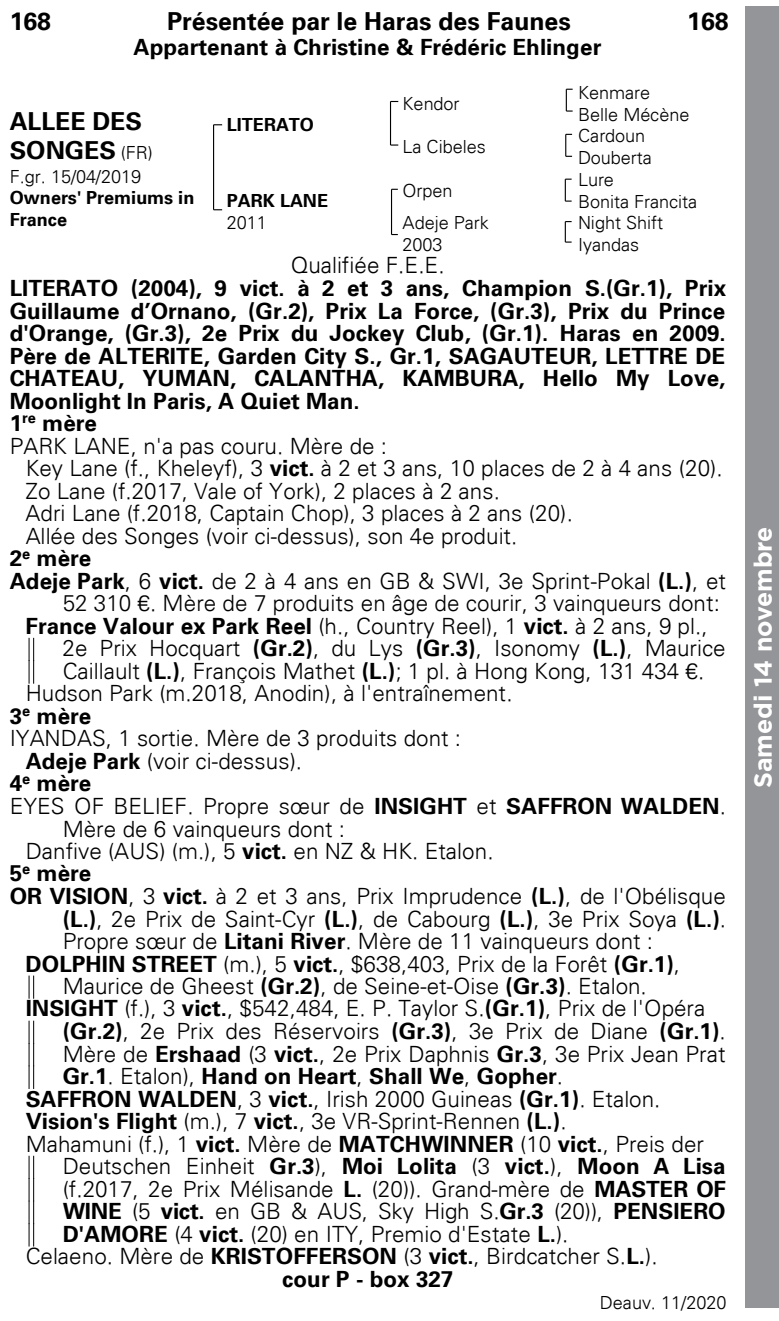
<style>
.page{position:relative;width:779px;height:1321px;background:#fff}
.page>*{position:absolute;margin:0;border:0;box-sizing:border-box;transform-origin:0 0}
.t1{font:700 24.75px/29.5px "Univers 65";color:#000}
.t2{font:700 24.75px "Gotham";color:#fff}
.t3{font:300 22.5px/22.5px "Univers 45";color:#000}
.t4{font:700 22.5px/22.5px "Univers 65";color:#000}
.t5{font:300 18px/21.6px "Univers 45";letter-spacing:-.005em;color:#000}
.t6{font:700 18px/21.4px "Univers 65";color:#000}
.s1{font-family:"Univers 45";font-weight:300;font-size:18px}
.s2{font-family:"Univers 65";font-weight:700}
.s3{font-family:"Univers 45";font-weight:300}
</style>
<div class="page">
<div style="left:745px;top:6px;width:33px;height:1301px;background:#939598"></div>
<svg style="left:29px;top:638px;width:5px;height:45px"></svg>
<svg style="left:29px;top:976px;width:5px;height:22px"></svg>
<svg style="left:29px;top:1021px;width:5px;height:67px"></svg>
<svg style="left:29px;top:1156px;width:5px;height:89px"></svg>
<hr style="left:213px;top:125px;width:1px;height:85px;background:#000">
<svg style="left:390px;top:144px;width:8px;height:2px"></svg>
<hr style="left:390px;top:101px;width:1px;height:44px;background:#000">
<hr style="left:391px;top:189px;width:1px;height:45px;background:#000">
<svg style="left:564px;top:221px;width:7px;height:22px"></svg>
<svg style="left:565px;top:134px;width:6px;height:23px"></svg>
<svg style="left:564px;top:178px;width:7px;height:24px"></svg>
<svg style="left:565px;top:89px;width:7px;height:23px"></svg>
<p class="t1" style="left:10px;top:7px;width:43px">168</p>
<p class="t1" style="left:167px;top:7px;width:405px">Présentée par le Haras des Faunes</p>
<p class="t1" style="left:686px;top:7px;width:43px">168</p>
<p class="t4" style="left:133px;top:36px;width:469px">Appartenant à Christine &amp; Frédéric Ehlinger</p>
<p class="t5" style="left:402px;top:92px;width:59px">Kendor</p>
<p class="t5" style="left:577px;top:82px;width:113px">Kenmare<br>Belle Mécène</p>
<p class="t5" style="left:402px;top:136px;width:85px">La Cibeles</p>
<p class="t5" style="left:577px;top:125px;width:75px">Cardoun<br>Douberta</p>
<p class="t1" style="left:10px;top:107px;width:144px">ALLEE DES<br>SONGES <span class="s1">(FR)</span></p>
<p class="t5" style="left:10px;top:166px;width:133px">F.gr. 15/04/2019</p>
<p class="t6" style="left:10px;top:187px;width:186px">Owners' Premiums in<br>France</p>
<p class="t6" style="left:227px;top:114px;width:89px">LITERATO</p>
<p class="t5" style="left:402px;top:179px;width:52px">Orpen</p>
<p class="t5" style="left:577px;top:169px;width:121px">Lure<br>Bonita Francita</p>
<p class="t5" style="left:402px;top:212px;width:88px">Adeje Park<br>2003</p>
<p class="t5" style="left:577px;top:212px;width:87px">Night Shift<br>Iyandas</p>
<p class="t3" style="left:291px;top:254px;width:155px">Qualifiée F.E.E.</p>
<p class="t4" style="left:10px;top:277px;width:717px">LITERATO (2004), 9 vict. à 2 et 3 ans, Champion S.(Gr.1), Prix Guillaume d’Ornano, (Gr.2), Prix La Force, (Gr.3), Prix du Prince d'Orange, (Gr.3), 2e Prix du Jockey Club, (Gr.1). Haras en 2009.<br>Père de ALTERITE, Garden City S., Gr.1, SAGAUTEUR, LETTRE DE CHATEAU, YUMAN, CALANTHA, KAMBURA, Hello My Love, Moonlight In Paris, A Quiet Man.<br>1<sup>re</sup> mère</p>
<p class="t3" style="left:26px;top:434px;width:698px;text-indent:-16px">PARK LANE, n'a pas couru. Mère de :<br>Key Lane (f., Kheleyf), 3 <span class="s2">vict.</span> à 2 et 3 ans, 10 places de 2 à 4 ans (20).<br>Zo Lane (f.2017, Vale of York), 2 places à 2 ans.<br>Adri Lane (f.2018, Captain Chop), 3 places à 2 ans (20).<br>Allée des Songes (voir ci-dessus), son 4e produit.</p>
<p class="t4" style="left:10px;top:547px;width:83px">2<sup>e</sup> mère</p>
<p class="t3" style="left:10px;top:569px;width:717px"><span class="s2">Adeje Park</span>, 6 <span class="s2">vict.</span> de 2 à 4 ans en GB &amp; SWI, 3e Sprint-Pokal <span class="s2">(L.)</span>, et</p>
<p class="t3" style="left:63px;top:592px;width:658px">52 310 €. Mère de 7 produits en âge de courir, 3 vainqueurs dont:</p>
<p class="t3" style="left:26px;top:614px;width:683px"><span class="s2">France Valour ex Park Reel</span> (h., Country Reel), 1 <span class="s2">vict.</span> à 2 ans, 9 pl.,</p>
<p class="t3" style="left:63px;top:637px;width:664px">2e Prix Hocquart <span class="s2">(Gr.2)</span>, du Lys <span class="s2">(Gr.3)</span>, Isonomy <span class="s2">(L.)</span>, Maurice</p>
<p class="t3" style="left:63px;top:659px;width:643px">Caillault <span class="s2">(L.)</span>, François Mathet <span class="s2">(L.)</span>; 1 pl. à Hong Kong, 131 434 €.</p>
<p class="t3" style="left:26px;top:682px;width:488px">Hudson Park (m.2018, Anodin), à l'entraînement.</p>
<p class="t4" style="left:10px;top:704px;width:83px">3<sup>e</sup> mère</p>
<p class="t3" style="left:26px;top:727px;width:436px;text-indent:-16px">IYANDAS, 1 sortie. Mère de 3 produits dont :<br><span class="s2">Adeje Park</span> (voir ci-dessus).</p>
<p class="t4" style="left:10px;top:772px;width:83px">4<sup>e</sup> mère</p>
<p class="t3" style="left:10px;top:794px;width:717px">EYES OF BELIEF. Propre sœur de <span class="s2">INSIGHT</span> et <span class="s2">SAFFRON WALDEN</span>.</p>
<p class="t3" style="left:63px;top:817px;width:284px">Mère de 6 vainqueurs dont :</p>
<p class="t3" style="left:26px;top:839px;width:469px">Danfive (AUS) (m.), 5 <span class="s2">vict.</span> en NZ &amp; HK. Etalon.</p>
<p class="t4" style="left:10px;top:862px;width:83px">5<sup>e</sup> mère</p>
<p class="t3" style="left:10px;top:884px;width:717px"><span class="s2">OR VISION</span>, 3 <span class="s2">vict.</span> à 2 et 3 ans, Prix Imprudence <span class="s2">(L.)</span>, de l'Obélisque</p>
<p class="t3" style="left:63px;top:907px;width:664px"><span class="s2">(L.)</span>, 2e Prix de Saint-Cyr <span class="s2">(L.)</span>, de Cabourg <span class="s2">(L.)</span>, 3e Prix Soya <span class="s2">(L.)</span>.</p>
<p class="t3" style="left:63px;top:929px;width:591px">Propre sœur de <span class="s2">Litani River</span>. Mère de 11 vainqueurs dont :</p>
<p class="t3" style="left:26px;top:952px;width:655px"><span class="s2">DOLPHIN STREET</span> (m.), 5 <span class="s2">vict.</span>, $638,403, Prix de la Forêt <span class="s2">(Gr.1)</span>,</p>
<p class="t3" style="left:63px;top:974px;width:585px">Maurice de Gheest <span class="s2">(Gr.2)</span>, de Seine-et-Oise <span class="s2">(Gr.3)</span>. Etalon.</p>
<p class="t3" style="left:26px;top:997px;width:680px"><span class="s2">INSIGHT</span> (f.), 3 <span class="s2">vict.</span>, $542,484, E. P. Taylor S.<span class="s2">(Gr.1)</span>, Prix de l'Opéra</p>
<p class="t3" style="left:63px;top:1019px;width:664px"><span class="s2">(Gr.2)</span>, 2e Prix des Réservoirs <span class="s2">(Gr.3)</span>, 3e Prix de Diane <span class="s2">(Gr.1)</span>.</p>
<p class="t3" style="left:63px;top:1042px;width:664px">Mère de <span class="s2">Ershaad</span> (3 <span class="s2">vict.</span>, 2e Prix Daphnis <span class="s2">Gr.3</span>, 3e Prix Jean Prat</p>
<p class="t4" style="left:63px;top:1064px;width:501px">Gr.1<span class="s3">. Etalon),</span> Hand on Heart<span class="s3">,</span> Shall We<span class="s3">,</span> Gopher<span class="s3">.</span></p>
<p class="t3" style="left:26px;top:1087px;width:679px"><span class="s2">SAFFRON WALDEN</span>, 3 <span class="s2">vict.</span>, Irish 2000 Guineas <span class="s2">(Gr.1)</span>. Etalon.<br><span class="s2">Vision's Flight</span> (m.), 7 <span class="s2">vict.</span>, 3e VR-Sprint-Rennen <span class="s2">(L.)</span>.<br>Mahamuni (f.), 1 <span class="s2">vict.</span> Mère de <span class="s2">MATCHWINNER</span> (10 <span class="s2">vict.</span>, Preis der</p>
<p class="t4" style="left:63px;top:1155px;width:664px"><span class="s3">Deutschen Einheit</span> Gr.3<span class="s3">),</span> Moi Lolita <span class="s3">(3</span> vict.<span class="s3">),</span> Moon A Lisa</p>
<p class="t3" style="left:63px;top:1177px;width:664px">(f.2017, 2e Prix Mélisande <span class="s2">L.</span> (20)). Grand-mère de <span class="s2">MASTER OF</span></p>
<p class="t3" style="left:63px;top:1199px;width:664px"><span class="s2">WINE</span> (5 <span class="s2">vict.</span> en GB &amp; AUS, Sky High S.<span class="s2">Gr.3</span> (20)), <span class="s2">PENSIERO</span></p>
<p class="t3" style="left:63px;top:1222px;width:507px"><span class="s2">D'AMORE</span> (4 <span class="s2">vict.</span> (20) en ITY, Premio d'Estate <span class="s2">L.</span>).</p>
<p class="t3" style="left:26px;top:1244px;width:633px">Celaeno. Mère de <span class="s2">KRISTOFFERSON</span> (3 <span class="s2">vict.</span>, Birdcatcher S.<span class="s2">L.</span>).</p>
<p class="t4" style="left:282px;top:1267px;width:172px">cour P - box 327</p>
<p class="t5" style="left:599px;top:1291px;width:128px">Deauv. 11/2020</p>
<p class="t6" style="left:227px;top:190px;width:103px">PARK LANE</p>
<p class="t5" style="left:227px;top:212px;width:42px">2011</p>
<p class="t2" style="left:746px;top:788px;width:263px;rotate:-90deg">Samedi 14 novembre</p>
</div>
